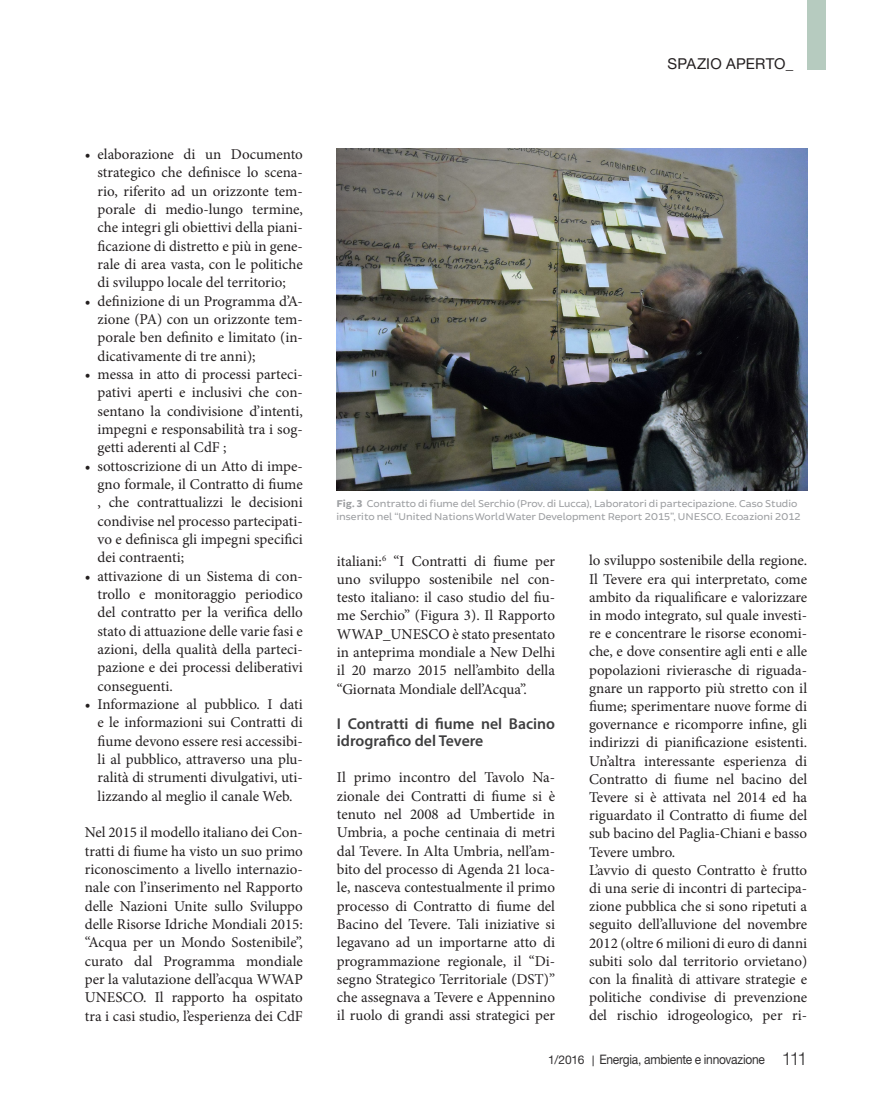
<style>
.page{position:relative;width:892px;height:1105px;background:#fff}
.page>*{position:absolute;margin:0;border:0;box-sizing:border-box;transform-origin:0 0}
.t1{font:600 15.75px/16.8px "Myriad Pro";color:#3e3e3f}
.t2{font:15px/18.3px "Minion Pro";color:#231f20;text-align:justify}
.Title___Sidebar_1{font:15px "Helvetica Neue LT Std";letter-spacing:.01em;color:#231f20}
.Title___Sidebar_1-2{font:13.05px "Helvetica Neue LT Std";letter-spacing:-.02em;color:#312f30;scale:.92 1}
.t3{font:10.5px/13.5px "Brocha";color:#9d9fa2}
.s1{font-weight:700}
.s2{font-size:12px}
.s3{font-family:"Calibri";font-size:12px}
.s4{font-family:"Helvetica Neue";font-weight:300;font-size:18px}
</style>
<div class="page">
<div style="left:806px;top:0;width:19px;height:70px;background:#b6cbbf"></div>
<img style="left:336px;top:148px;width:471px;height:342px">
<p class="t2" style="left:97px;top:145px;width:207px;text-indent:-13px">• elaborazione di un Documento strategico che definisce lo scena&shy;rio, riferito ad un orizzonte tem&shy;porale di medio-lungo termine, che integri gli obiettivi della piani&shy;ficazione di distretto e più in gene&shy;rale di area vasta, con le politiche di sviluppo locale del territorio;</p>
<p class="t2" style="left:97px;top:292px;width:207px;text-indent:-13px">• definizione di un Programma d’A&shy;zione (PA) con un orizzonte tem&shy;porale ben definito e limitato (in&shy;dicativamente di tre anni);</p>
<p class="t2" style="left:97px;top:365px;width:207px;text-indent:-13px">• messa in atto di processi parteci&shy;pativi aperti e inclusivi che con&shy;sentano la condivisione d’intenti, impegni e responsabilità tra i sog&shy;getti aderenti al CdF ;</p>
<p class="t2" style="left:97px;top:457px;width:207px;text-indent:-13px">• sottoscrizione di un Atto di impe&shy;gno formale, il Contratto di fiume , che contrattualizzi le decisioni condivise nel processo partecipati&shy;vo e definisca gli impegni specifici dei contraenti;</p>
<p class="t2" style="left:97px;top:566px;width:207px;text-indent:-13px">• attivazione di un Sistema di con&shy;trollo e monitoraggio periodico del contratto per la verifica dello stato di attuazione delle varie fasi e azioni, della qualità della parteci&shy;pazione e dei processi deliberativi conseguenti.</p>
<p class="t2" style="left:97px;top:695px;width:207px;text-indent:-13px">• Informazione al pubblico. I dati e le informazioni sui Contratti di fiume devono essere resi accessibi&shy;li al pubblico, attraverso una plu&shy;ralità di strumenti divulgativi, uti&shy;lizzando al meglio il canale Web.</p>
<p class="t2" style="left:85px;top:823px;width:220px">Nel 2015 il modello italiano dei Con&shy;tratti di fiume ha visto un suo primo riconoscimento a livello internazio&shy;nale con l’inserimento nel Rapporto delle Nazioni Unite sullo Sviluppo delle Risorse Idriche Mondiali 2015: “Acqua per un Mondo Sostenibile”, curato dal Programma mondiale per la valutazione dell’acqua WWAP UNESCO. Il rapporto ha ospitato tra i casi studio, l’esperienza dei CdF</p>
<p class="Title___Sidebar_1" style="left:667px;top:55px;width:127px">SPAZIO APERTO_</p>
<p class="t3" style="left:336px;top:496px;width:465px"><span class="s1">Fig. 3</span> Contratto di fiume del Serchio (Prov. di Lucca), Laboratori di partecipazione. Caso Studio inserito nel “United Nations World Water Development Report 2015”, UNESCO. Ecoazioni 2012</p>
<p class="t2" style="left:337px;top:551px;width:220px">italiani:<sup>6</sup> “I Contratti di fiume per uno sviluppo sostenibile nel con&shy;testo italiano: il caso studio del fiu&shy;me Serchio” (Figura 3). Il Rapporto WWAP_UNESCO è stato presentato in anteprima mondiale a New Delhi il 20 marzo 2015 nell’ambito della “Giornata Mondiale dell’Acqua”.</p>
<p class="t1" style="left:337px;top:714px;width:220px">I Contratti di fiume nel Bacino idrografico del Tevere</p>
<p class="t2" style="left:337px;top:768px;width:220px">Il primo incontro del Tavolo Na&shy;zionale dei Contratti di fiume si è tenuto nel 2008 ad Umbertide in Umbria, a poche centinaia di metri dal Tevere. In Alta Umbria, nell’am&shy;bito del processo di Agenda 21 loca&shy;le, nasceva contestualmente il primo processo di Contratto di fiume del Bacino del Tevere. Tali iniziative si legavano ad un importarne atto di programmazione regionale, il “Di&shy;segno Strategico Territoriale (DST)” che assegnava a Tevere e Appennino il ruolo di grandi assi strategici per</p>
<p class="t2" style="left:589px;top:551px;width:220px">lo sviluppo sostenibile della regione.<br>Il Tevere era qui interpretato, come ambito da riqualificare e valorizzare in modo integrato, sul quale investi&shy;re e concentrare le risorse economi&shy;che, e dove consentire agli enti e alle popolazioni rivierasche di riguada&shy;gnare un rapporto più stretto con il fiume; sperimentare nuove forme di governance e ricomporre infine, gli indirizzi di pianificazione esistenti.<br>Un’altra interessante esperienza di Contratto di fiume nel bacino del Tevere si è attivata nel 2014 ed ha riguardato il Contratto di fiume del sub bacino del Paglia-Chiani e basso Tevere umbro.</p>
<p class="t2" style="left:589px;top:860px;width:220px">L’avvio di questo Contratto è frutto di una serie di incontri di partecipa&shy;zione pubblica che si sono ripetuti a seguito dell’alluvione del novembre 2012 (oltre 6 milioni di euro di danni subiti solo dal territorio orvietano) con la finalità di attivare strategie e politiche condivise di prevenzione del rischio idrogeologico, per ri-</p>
<p class="Title___Sidebar_1-2" style="left:548px;top:1051px;width:283px"><span class="s2">1/2016</span> <span class="s3">|</span> Energia, ambiente e innovazione <span class="s4">111</span></p>
</div>
